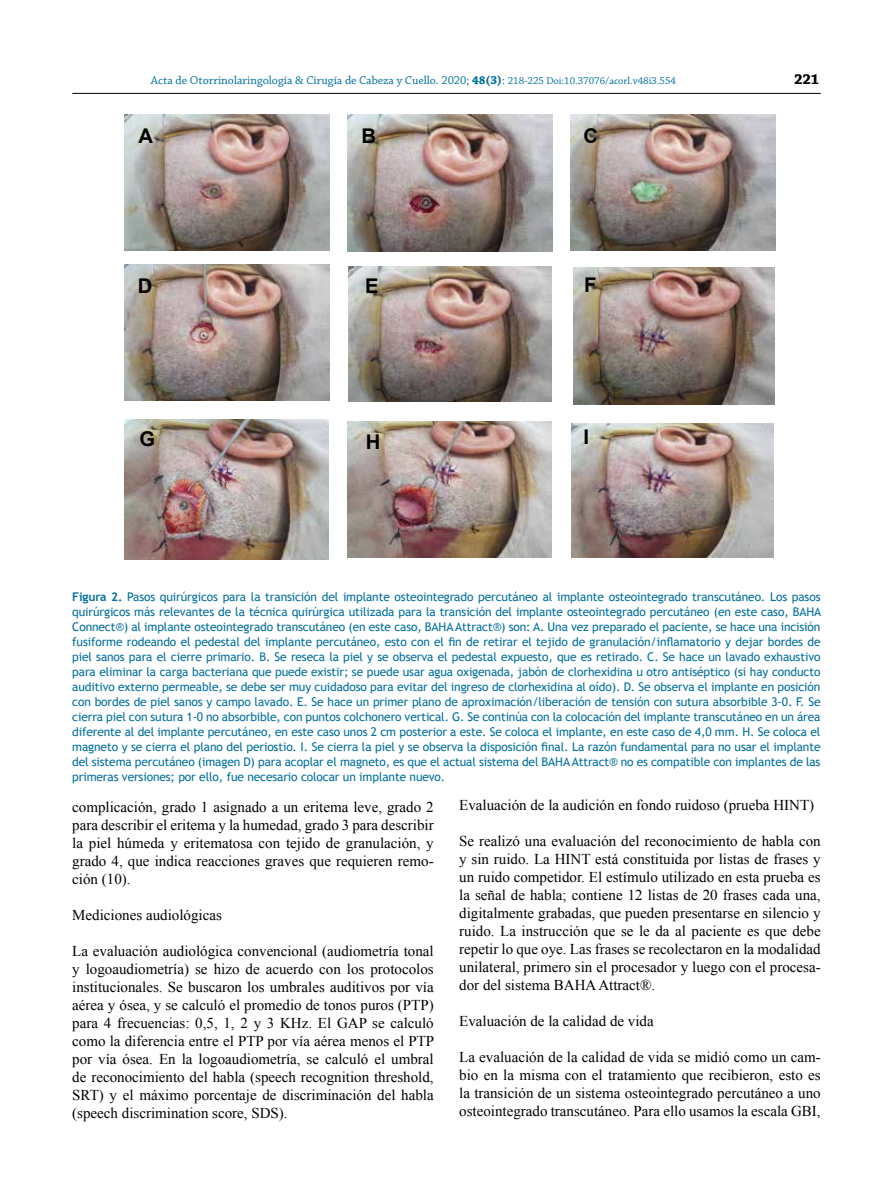
<style>
.page{position:relative;width:893px;height:1191px;background:#fff}
.page>*{position:absolute;margin:0;border:0;box-sizing:border-box;transform-origin:0 0}
.t1{font:700 20.25px "Arial";color:#000}
.t2{font:15px/18px "Times New Roman";color:#000;text-align:justify}
.t3{font:700 15px "Chaparral Pro";color:#000}
.t4{font:12px/15px "Trebuchet MS";letter-spacing:-.01em;color:#006f9e;text-align:justify}
.t5{font:12px "Chaparral Pro";color:#006f9e}
.s1{font-weight:700}
.s2{font-size:10.5px}
.s3{font-weight:700;font-size:10.5px;color:#fff}
.s4{font-weight:700;color:#fff}
.s5{color:#fff}
</style>
<div class="page">
<hr style="left:72px;top:93px;width:749px;height:1px;background:#000">
<img style="left:348px;top:421px;width:204px;height:136px">
<img style="left:571px;top:423px;width:202px;height:134px">
<img style="left:124px;top:419px;width:204px;height:140px">
<img style="left:573px;top:267px;width:202px;height:137px">
<img style="left:348px;top:266px;width:203px;height:135px">
<img style="left:124px;top:265px;width:205px;height:135px">
<img style="left:571px;top:115px;width:204px;height:136px">
<img style="left:124px;top:115px;width:206px;height:136px">
<img style="left:347px;top:115px;width:205px;height:136px">
<p class="t5" style="left:151px;top:74px;width:593px">Acta de Otorrinolaringología &amp; Cirugía de Cabeza y Cuello. 2020; <span class="s1">48(3)</span>: <span class="s2">218-225 Doi:10.37076/acorl.v48i3.554</span> <span class="s3">4</span><span class="s4">4(2)</span><span class="s5">: 92-99</span></p>
<p class="t3" style="left:794px;top:71px;width:27px">221</p>
<h1 class="t1" style="left:139px;top:122px;width:16px">A</h1>
<h1 class="t1" style="left:361px;top:122px;width:16px">B</h1>
<h1 class="t1" style="left:583px;top:122px;width:16px">C</h1>
<h1 class="t1" style="left:138px;top:272px;width:16px">D</h1>
<h1 class="t1" style="left:365px;top:273px;width:15px">E</h1>
<h1 class="t1" style="left:584px;top:271px;width:14px">F</h1>
<h1 class="t1" style="left:140px;top:425px;width:17px">G</h1>
<h1 class="t1" style="left:366px;top:428px;width:16px">H</h1>
<h1 class="t1" style="left:583px;top:424px;width:7px">I</h1>
<p class="t4" style="left:72px;top:589px;width:750px"><span class="s1">Figura 2.</span> Pasos quirúrgicos para la transición del implante osteointegrado percutáneo al implante osteointegrado transcutáneo. Los pasos quirúrgicos más relevantes de la técnica quirúrgica utilizada para la transición del implante osteointegrado percutáneo (en este caso, BAHA Connect®) al implante osteointegrado transcutáneo (en este caso, BAHA Attract®) son: A. Una vez preparado el paciente, se hace una incisión fusiforme rodeando el pedestal del implante percutáneo, esto con el fin de retirar el tejido de granulación/inflamatorio y dejar bordes de piel sanos para el cierre primario. B. Se reseca la piel y se observa el pedestal expuesto, que es retirado. C. Se hace un lavado exhaustivo para eliminar la carga bacteriana que puede existir; se puede usar agua oxigenada, jabón de clorhexidina u otro antiséptico (si hay conducto auditivo externo permeable, se debe ser muy cuidadoso para evitar del ingreso de clorhexidina al oído). D. Se observa el implante en posición con bordes de piel sanos y campo lavado. E. Se hace un primer plano de aproximación/liberación de tensión con sutura absorbible 3-0. F. Se cierra piel con sutura 1-0 no absorbible, con puntos colchonero vertical. G. Se continúa con la colocación del implante transcutáneo en un área diferente al del implante percutáneo, en este caso unos 2 cm posterior a este. Se coloca el implante, en este caso de 4,0 mm. H. Se coloca el magneto y se cierra el plano del periostio. I. Se cierra la piel y se observa la disposición final. La razón fundamental para no usar el implante del sistema percutáneo (imagen D) para acoplar el magneto, es que el actual sistema del BAHA Attract® no es compatible con implantes de las primeras versiones; por ello, fue necesario colocar un implante nuevo.</p>
<p class="t2" style="left:459px;top:795px;width:356px">Evaluación de la audición en fondo ruidoso (prueba HINT)</p>
<p class="t2" style="left:459px;top:831px;width:363px">Se realizó una evaluación del reconocimiento de habla con y sin ruido. La HINT está constituida por listas de frases y un ruido competidor. El estímulo utilizado en esta prueba es la señal de habla; contiene 12 listas de 20 frases cada una, digitalmente grabadas, que pueden presentarse en silencio y ruido. La instrucción que se le da al paciente es que debe repetir lo que oye. Las frases se recolectaron en la modalidad unilateral, primero sin el procesador y luego con el procesa&shy;dor del sistema BAHA Attract®.</p>
<p class="t2" style="left:459px;top:1011px;width:196px">Evaluación de la calidad de vida</p>
<p class="t2" style="left:459px;top:1047px;width:363px">La evaluación de la calidad de vida se midió como un cam&shy;bio en la misma con el tratamiento que recibieron, esto es la transición de un sistema osteointegrado percutáneo a uno osteointegrado transcutáneo. Para ello usamos la escala GBI,</p>
<p class="t2" style="left:72px;top:798px;width:363px">complicación, grado 1 asignado a un eritema leve, grado 2 para describir el eritema y la humedad, grado 3 para describir la piel húmeda y eritematosa con tejido de granulación, y grado 4, que indica reacciones graves que requieren remo&shy;ción (10).</p>
<p class="t2" style="left:72px;top:906px;width:151px">Mediciones audiológicas</p>
<p class="t2" style="left:72px;top:942px;width:363px">La evaluación audiológica convencional (audiometría tonal y logoaudiometría) se hizo de acuerdo con los protocolos institucionales. Se buscaron los umbrales auditivos por vía aérea y ósea, y se calculó el promedio de tonos puros (PTP) para 4 frecuencias: 0,5, 1, 2 y 3 KHz. El GAP se calculó como la diferencia entre el PTP por vía aérea menos el PTP por vía ósea. En la logoaudiometría, se calculó el umbral de reconocimiento del habla (speech recognition threshold, SRT) y el máximo porcentaje de discriminación del habla (speech discrimination score, SDS).</p>
</div>
